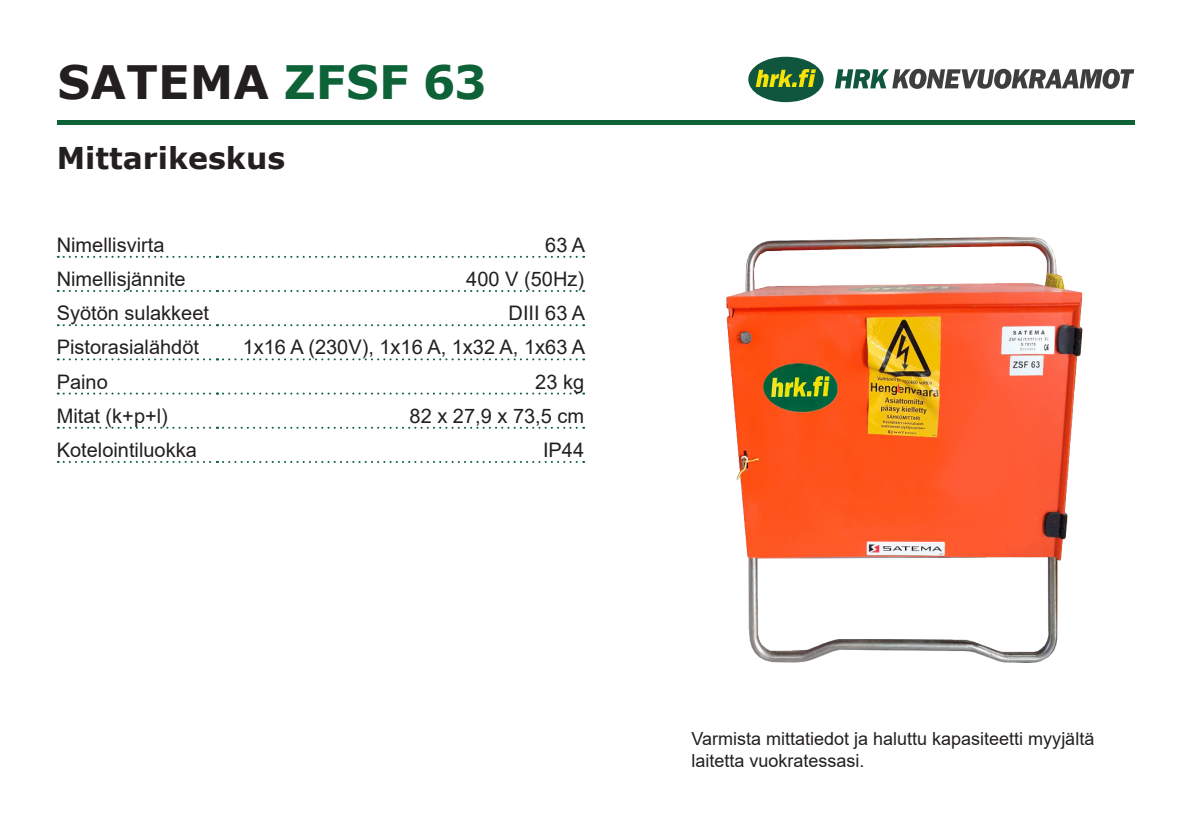
<style>
.page{position:relative;width:1191px;height:840px;background:#fff}
.page>*{position:absolute;margin:0;border:0;box-sizing:border-box;transform-origin:0 0}
.t1{font:700 46px "Verdana";letter-spacing:.005em;color:#231f20}
.t2{font:700 30px "Verdana";color:#231f20}
.HRK_Table_Data_5mm{font:20px "Arial";color:#231f20}
.t3{font:18px/21.6px "Arial";color:#231f20}
.s1{color:#0e6238}
</style>
<div class="page">
<svg style="left:58px;top:256px;width:526px;height:2px"></svg>
<svg style="left:58px;top:290px;width:526px;height:2px"></svg>
<svg style="left:58px;top:324px;width:526px;height:2px"></svg>
<svg style="left:58px;top:358px;width:526px;height:2px"></svg>
<svg style="left:58px;top:392px;width:526px;height:2px"></svg>
<svg style="left:58px;top:426px;width:526px;height:2px"></svg>
<svg style="left:58px;top:460px;width:526px;height:2px"></svg>
<img style="left:726px;top:237px;width:357px;height:426px">
<hr style="left:57px;top:120px;width:1077px;height:4px;background:#0e6238">
<svg style="left:835px;top:69px;width:299px;height:20px"></svg>
<div style="left:748px;top:57px;width:75px;height:45px;background:#10553d;border-radius:50%"></div>
<svg style="left:755px;top:69px;width:61px;height:18px"></svg>
<p class="t1" style="left:58px;top:50px;width:431px">SATEMA <span class="s1">ZFSF 63</span></p>
<p class="t2" style="left:57px;top:137px;width:230px">Mittarikeskus</p>
<p class="HRK_Table_Data_5mm" style="left:57px;top:231px;width:109px">Nimellisvirta</p>
<p class="HRK_Table_Data_5mm" style="left:545px;top:231px;width:42px">63 A</p>
<p class="HRK_Table_Data_5mm" style="left:57px;top:265px;width:130px">Nimellisjännite</p>
<p class="HRK_Table_Data_5mm" style="left:466px;top:265px;width:119px">400 V (50Hz)</p>
<p class="HRK_Table_Data_5mm" style="left:57px;top:299px;width:154px">Syötön sulakkeet</p>
<p class="HRK_Table_Data_5mm" style="left:508px;top:299px;width:78px">DIII 63 A</p>
<p class="HRK_Table_Data_5mm" style="left:57px;top:333px;width:144px">Pistorasialähdöt</p>
<p class="HRK_Table_Data_5mm" style="left:243px;top:333px;width:344px">1x16 A (230V), 1x16 A, 1x32 A, 1x63 A</p>
<p class="HRK_Table_Data_5mm" style="left:57px;top:367px;width:53px">Paino</p>
<p class="HRK_Table_Data_5mm" style="left:535px;top:367px;width:50px">23 kg</p>
<p class="HRK_Table_Data_5mm" style="left:57px;top:401px;width:113px">Mitat (k+p+l)</p>
<p class="HRK_Table_Data_5mm" style="left:409px;top:401px;width:176px">82 x 27,9 x 73,5 cm</p>
<p class="HRK_Table_Data_5mm" style="left:57px;top:436px;width:142px">Kotelointiluokka</p>
<p class="HRK_Table_Data_5mm" style="left:543px;top:436px;width:43px">IP44</p>
<p class="t3" style="left:691px;top:727px;width:404px">Varmista mittatiedot ja haluttu kapasiteetti myyjältä laitetta vuokratessasi.</p>
</div>
